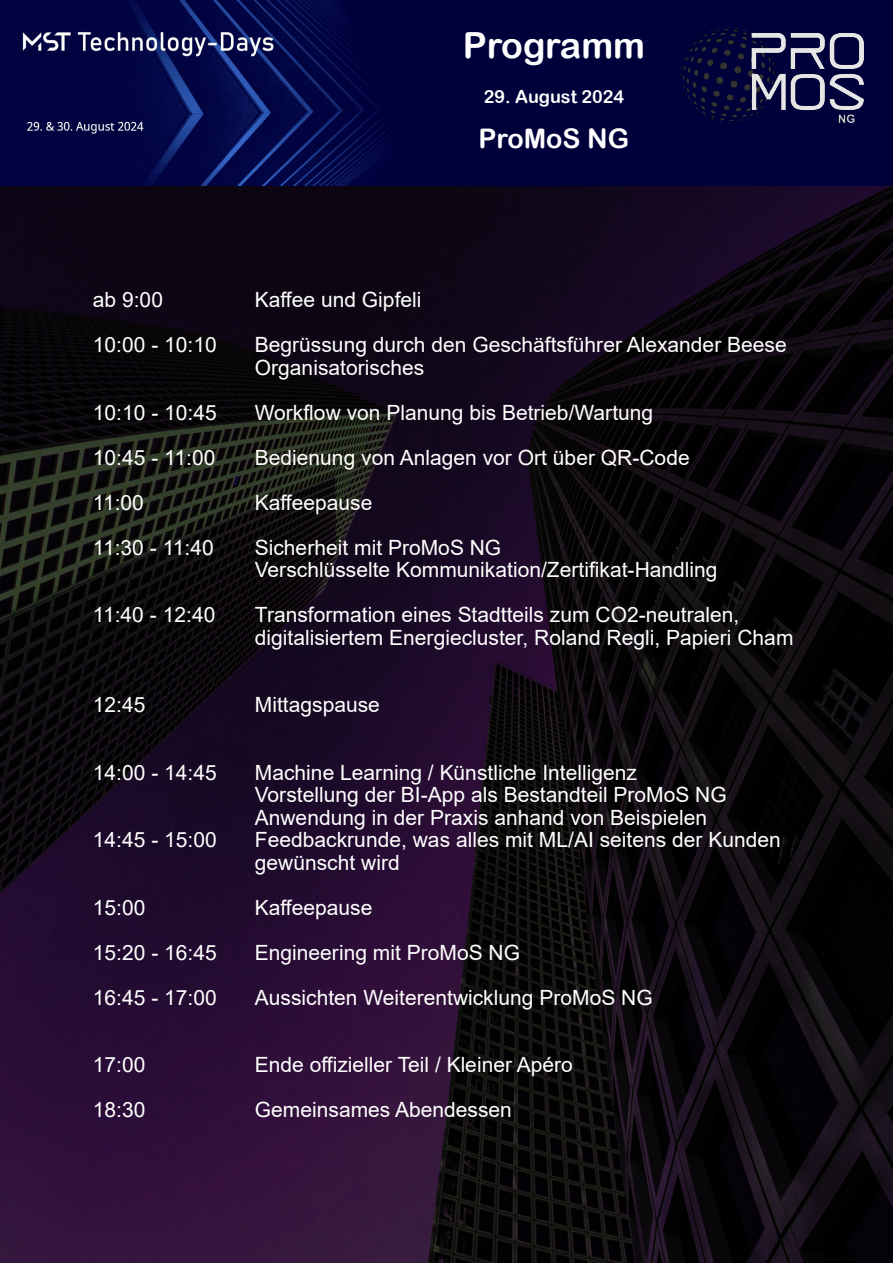
<style>
.page{position:relative;width:893px;height:1263px;background:#fff}
.page>*{position:absolute;margin:0;border:0;box-sizing:border-box;transform-origin:0 0}
.t1{font:36px "Arial Rounded MT Bold";color:#fff}
.t2{font:27px "Arial Rounded MT Bold";color:#fff}
.t3{font:21px/22.5px "Arial";color:#fff}
.t4{font:18px "Arial Rounded MT Bold";color:#fff}
</style>
<div class="page">
<img style="left:1px;top:186px;width:892px;height:1077px">
<img style="left:0;top:0;width:893px;height:186px">
<img style="left:681px;top:27px;width:183px;height:95px">
<h1 class="t1" style="left:463px;top:24px;width:184px">Programm</h1>
<p class="t4" style="left:484px;top:86px;width:142px">29. August 2024</p>
<p class="t2" style="left:479px;top:122px;width:152px">ProMoS NG</p>
<p class="t3" style="left:93px;top:289px;width:72px">ab 9:00</p>
<p class="t3" style="left:255px;top:289px;width:168px">Kaffee und Gipfeli</p>
<p class="t3" style="left:93px;top:334px;width:126px">10:00 - 10:10</p>
<p class="t3" style="left:255px;top:334px;width:533px">Begrüssung durch den Geschäftsführer Alexander Beese<br>Organisatorisches</p>
<p class="t3" style="left:93px;top:401px;width:126px">10:10 - 10:45</p>
<p class="t3" style="left:255px;top:401px;width:400px">Workflow von Planung bis Betrieb/Wartung</p>
<p class="t3" style="left:93px;top:446px;width:124px">10:45 - 11:00</p>
<p class="t3" style="left:255px;top:446px;width:436px">Bedienung von Anlagen vor Ort über QR-Code</p>
<p class="t3" style="left:93px;top:491px;width:53px">11:00</p>
<p class="t3" style="left:255px;top:491px;width:119px">Kaffeepause</p>
<p class="t3" style="left:93px;top:536px;width:123px">11:30 - 11:40</p>
<p class="t3" style="left:255px;top:536px;width:464px">Sicherheit mit ProMoS NG<br>Verschlüsselte Kommunikation/Zertifikat-Handling</p>
<p class="t3" style="left:93px;top:604px;width:124px">11:40 - 12:40</p>
<p class="t3" style="left:255px;top:604px;width:540px">Transformation eines Stadtteils zum CO2-neutralen, digitalisiertem Energiecluster, Roland Regli, Papieri Cham</p>
<p class="t3" style="left:93px;top:694px;width:54px">12:45</p>
<p class="t3" style="left:255px;top:694px;width:127px">Mittagspause</p>
<p class="t3" style="left:93px;top:761px;width:126px">14:00 - 14:45</p>
<p class="t3" style="left:255px;top:761px;width:473px">Machine Learning / Künstliche Intelligenz<br>Vorstellung der BI-App als Bestandteil ProMoS NG<br>Anwendung in der Praxis anhand von Beispielen</p>
<p class="t3" style="left:93px;top:829px;width:126px">14:45 - 15:00</p>
<p class="t3" style="left:255px;top:829px;width:528px">Feedbackrunde, was alles mit ML/AI seitens der Kunden gewünscht wird</p>
<p class="t3" style="left:93px;top:896px;width:54px">15:00</p>
<p class="t3" style="left:255px;top:896px;width:119px">Kaffeepause</p>
<p class="t3" style="left:93px;top:941px;width:126px">15:20 - 16:45</p>
<p class="t3" style="left:255px;top:941px;width:267px">Engineering mit ProMoS NG</p>
<p class="t3" style="left:93px;top:986px;width:126px">16:45 - 17:00</p>
<p class="t3" style="left:255px;top:986px;width:399px">Aussichten Weiterentwicklung ProMoS NG</p>
<p class="t3" style="left:93px;top:1054px;width:54px">17:00</p>
<p class="t3" style="left:255px;top:1054px;width:319px">Ende offizieller Teil / Kleiner Apéro</p>
<p class="t3" style="left:93px;top:1099px;width:54px">18:30</p>
<p class="t3" style="left:255px;top:1099px;width:259px">Gemeinsames Abendessen</p>
</div>
